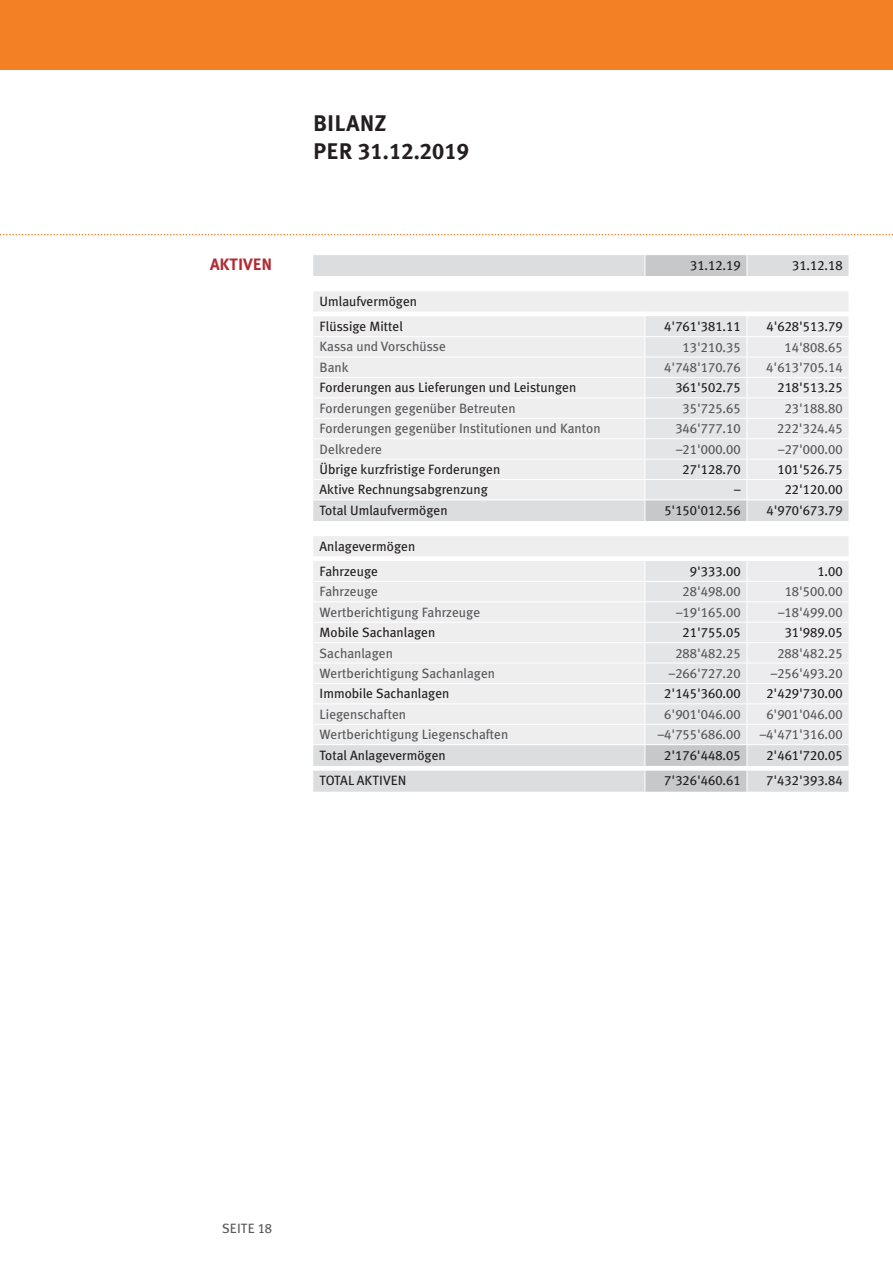
<style>
.page{position:relative;width:893px;height:1263px;background:#fff}
.page>*{position:absolute;margin:0;border:0;box-sizing:border-box;transform-origin:0 0}
.t1{font:22.65px "Meta Plus Bold Caps";letter-spacing:.01em;color:#231f20}
.t2{font:700 22.65px "Meta Plus";letter-spacing:.01em;color:#231f20}
.t3{font:700 16.5px "Meta Plus";letter-spacing:-.01em;color:#b32a33}
.t4{font:13.5px "Meta Plus Book Caps";color:#57585a}
.t5{font:13.5px/24.9px "Meta Plus";color:#231f20}
.t6{font:13.5px "Meta Plus";color:#57585a}
.t7{font:13.5px "Meta Plus Book Caps";color:#231f20}
.s1{font-family:"Meta Plus";font-weight:700}
</style>
<div class="page">
<div style="left:0;top:0;width:893px;height:70px;background:#f48026"></div>
<div style="left:313px;top:255px;width:332px;height:537px;background:#dcdddf"></div>
<div style="left:313px;top:276px;width:332px;height:15px;background:#fff"></div>
<div style="left:313px;top:291px;width:332px;height:21px;background:#eeeeef"></div>
<svg style="left:313px;top:312px;width:332px;height:458px;fill:#eeeeef"></svg>
<svg style="left:645px;top:255px;width:204px;height:537px"></svg>
<hr style="left:313px;top:336px;width:332px;height:1px;background:#fff">
<hr style="left:645px;top:336px;width:102px;height:1px;background:#fff">
<hr style="left:747px;top:336px;width:102px;height:1px;background:#fff">
<hr style="left:313px;top:357px;width:332px;height:1px;background:#fff">
<hr style="left:645px;top:357px;width:102px;height:1px;background:#fff">
<hr style="left:747px;top:357px;width:102px;height:1px;background:#fff">
<hr style="left:313px;top:377px;width:332px;height:1px;background:#fff">
<hr style="left:645px;top:377px;width:102px;height:1px;background:#fff">
<hr style="left:747px;top:377px;width:102px;height:1px;background:#fff">
<hr style="left:313px;top:398px;width:332px;height:1px;background:#fff">
<hr style="left:645px;top:398px;width:102px;height:1px;background:#fff">
<hr style="left:747px;top:398px;width:102px;height:1px;background:#fff">
<hr style="left:313px;top:418px;width:332px;height:1px;background:#fff">
<hr style="left:645px;top:418px;width:102px;height:1px;background:#fff">
<hr style="left:747px;top:418px;width:102px;height:1px;background:#fff">
<hr style="left:313px;top:438px;width:332px;height:1px;background:#fff">
<hr style="left:645px;top:438px;width:102px;height:1px;background:#fff">
<hr style="left:747px;top:438px;width:102px;height:1px;background:#fff">
<hr style="left:313px;top:459px;width:332px;height:1px;background:#fff">
<hr style="left:645px;top:459px;width:102px;height:1px;background:#fff">
<hr style="left:747px;top:459px;width:102px;height:1px;background:#fff">
<hr style="left:313px;top:479px;width:332px;height:1px;background:#fff">
<hr style="left:645px;top:479px;width:102px;height:1px;background:#fff">
<hr style="left:747px;top:479px;width:102px;height:1px;background:#fff">
<hr style="left:313px;top:500px;width:332px;height:1px;background:#fff">
<hr style="left:645px;top:500px;width:102px;height:1px;background:#fff">
<hr style="left:747px;top:500px;width:102px;height:1px;background:#fff">
<hr style="left:313px;top:581px;width:332px;height:1px;background:#fff">
<hr style="left:645px;top:581px;width:102px;height:1px;background:#fff">
<hr style="left:747px;top:581px;width:102px;height:1px;background:#fff">
<hr style="left:313px;top:601px;width:332px;height:1px;background:#fff">
<hr style="left:645px;top:601px;width:102px;height:1px;background:#fff">
<hr style="left:747px;top:601px;width:102px;height:1px;background:#fff">
<hr style="left:313px;top:622px;width:332px;height:1px;background:#fff">
<hr style="left:645px;top:622px;width:102px;height:1px;background:#fff">
<hr style="left:747px;top:622px;width:102px;height:1px;background:#fff">
<hr style="left:313px;top:642px;width:332px;height:1px;background:#fff">
<hr style="left:645px;top:642px;width:102px;height:1px;background:#fff">
<hr style="left:747px;top:642px;width:102px;height:1px;background:#fff">
<hr style="left:313px;top:663px;width:332px;height:1px;background:#fff">
<hr style="left:645px;top:663px;width:102px;height:1px;background:#fff">
<hr style="left:747px;top:663px;width:102px;height:1px;background:#fff">
<hr style="left:313px;top:683px;width:332px;height:1px;background:#fff">
<hr style="left:645px;top:683px;width:102px;height:1px;background:#fff">
<hr style="left:747px;top:683px;width:102px;height:1px;background:#fff">
<hr style="left:313px;top:704px;width:332px;height:1px;background:#fff">
<hr style="left:645px;top:704px;width:102px;height:1px;background:#fff">
<hr style="left:747px;top:704px;width:102px;height:1px;background:#fff">
<hr style="left:313px;top:724px;width:332px;height:1px;background:#fff">
<hr style="left:645px;top:724px;width:102px;height:1px;background:#fff">
<hr style="left:747px;top:724px;width:102px;height:1px;background:#fff">
<hr style="left:313px;top:744px;width:332px;height:1px;background:#fff">
<hr style="left:645px;top:744px;width:102px;height:1px;background:#fff">
<hr style="left:747px;top:744px;width:102px;height:1px;background:#fff">
<svg style="left:0;top:234px;width:893px;height:1px"></svg>
<p class="t3" style="left:210px;top:255px;width:63px">AKTIVEN</p>
<h1 class="t2" style="left:313px;top:111px;width:75px">BILANZ</h1>
<h1 class="t1" style="left:313px;top:138px;width:157px"><span class="s1">PER</span> 31.12.2019</h1>
<p class="t5" style="left:320px;top:289px;width:99px">Umlaufvermögen<br>Flüssige Mittel</p>
<p class="t7" style="left:690px;top:258px;width:52px">31.12.19</p>
<p class="t7" style="left:792px;top:258px;width:52px">31.12.18</p>
<p class="t7" style="left:664px;top:319px;width:78px">4'761'381.11</p>
<p class="t7" style="left:766px;top:319px;width:78px">4'628'513.79</p>
<p class="t6" style="left:320px;top:339px;width:128px">Kassa und Vorschüsse</p>
<p class="t4" style="left:683px;top:339px;width:59px">13'210.35</p>
<p class="t4" style="left:785px;top:339px;width:60px">14'808.65</p>
<p class="t6" style="left:320px;top:359px;width:30px">Bank</p>
<p class="t4" style="left:664px;top:359px;width:78px">4'748'170.76</p>
<p class="t4" style="left:766px;top:359px;width:78px">4'613'705.14</p>
<p class="t5" style="left:320px;top:375px;width:258px">Forderungen aus Lieferungen und Leistungen</p>
<p class="t7" style="left:675px;top:380px;width:67px">361'502.75</p>
<p class="t7" style="left:777px;top:380px;width:67px">218'513.25</p>
<p class="t6" style="left:320px;top:400px;width:197px">Forderungen gegenüber Betreuten</p>
<p class="t4" style="left:683px;top:400px;width:59px">35'725.65</p>
<p class="t4" style="left:785px;top:400px;width:59px">23'188.80</p>
<p class="t6" style="left:320px;top:421px;width:282px">Forderungen gegenüber Institutionen und Kanton</p>
<p class="t4" style="left:675px;top:421px;width:67px">346'777.10</p>
<p class="t4" style="left:777px;top:421px;width:67px">222'324.45</p>
<p class="t6" style="left:320px;top:441px;width:64px">Delkredere</p>
<p class="t4" style="left:676px;top:441px;width:66px">–21'000.00</p>
<p class="t4" style="left:778px;top:441px;width:66px">–27'000.00</p>
<p class="t5" style="left:320px;top:457px;width:182px">Übrige kurzfristige Forderungen</p>
<p class="t7" style="left:683px;top:461px;width:59px">27'128.70</p>
<p class="t7" style="left:777px;top:461px;width:67px">101'526.75</p>
<p class="t5" style="left:320px;top:477px;width:170px">Aktive Rechnungsabgrenzung</p>
<p class="t7" style="left:734px;top:482px;width:8px">–</p>
<p class="t7" style="left:785px;top:482px;width:59px">22'120.00</p>
<p class="t5" style="left:320px;top:497px;width:129px">Total Umlaufvermögen</p>
<p class="t7" style="left:664px;top:502px;width:78px">5'150'012.56</p>
<p class="t7" style="left:766px;top:502px;width:78px">4'970'673.79</p>
<p class="t5" style="left:320px;top:534px;width:97px">Anlagevermögen<br>Fahrzeuge</p>
<p class="t7" style="left:690px;top:563px;width:52px">9'333.00</p>
<p class="t7" style="left:817px;top:563px;width:27px">1.00</p>
<p class="t6" style="left:320px;top:584px;width:60px">Fahrzeuge</p>
<p class="t4" style="left:683px;top:584px;width:60px">28'498.00</p>
<p class="t4" style="left:785px;top:584px;width:59px">18'500.00</p>
<p class="t6" style="left:320px;top:604px;width:162px">Wertberichtigung Fahrzeuge</p>
<p class="t4" style="left:676px;top:604px;width:66px">–19'165.00</p>
<p class="t4" style="left:778px;top:604px;width:66px">–18'499.00</p>
<p class="t5" style="left:320px;top:620px;width:117px">Mobile Sachanlagen</p>
<p class="t7" style="left:683px;top:625px;width:59px">21'755.05</p>
<p class="t7" style="left:785px;top:625px;width:59px">31'989.05</p>
<p class="t6" style="left:320px;top:645px;width:75px">Sachanlagen</p>
<p class="t4" style="left:675px;top:645px;width:67px">288'482.25</p>
<p class="t4" style="left:777px;top:645px;width:67px">288'482.25</p>
<p class="t6" style="left:320px;top:665px;width:177px">Wertberichtigung Sachanlagen</p>
<p class="t4" style="left:669px;top:665px;width:73px">–266'727.20</p>
<p class="t4" style="left:771px;top:665px;width:73px">–256'493.20</p>
<p class="t5" style="left:320px;top:681px;width:131px">Immobile Sachanlagen</p>
<p class="t7" style="left:664px;top:686px;width:78px">2'145'360.00</p>
<p class="t7" style="left:766px;top:686px;width:78px">2'429'730.00</p>
<p class="t6" style="left:320px;top:706px;width:88px">Liegenschaften</p>
<p class="t4" style="left:664px;top:706px;width:78px">6'901'046.00</p>
<p class="t4" style="left:766px;top:706px;width:78px">6'901'046.00</p>
<p class="t6" style="left:320px;top:727px;width:190px">Wertberichtigung Liegenschaften</p>
<p class="t4" style="left:658px;top:727px;width:84px">–4'755'686.00</p>
<p class="t4" style="left:760px;top:727px;width:84px">–4'471'316.00</p>
<p class="t5" style="left:320px;top:742px;width:128px">Total Anlagevermögen</p>
<p class="t7" style="left:664px;top:747px;width:78px">2'176'448.05</p>
<p class="t7" style="left:766px;top:747px;width:78px">2'461'720.05</p>
<p class="t5" style="left:320px;top:768px;width:88px">TOTAL AKTIVEN</p>
<p class="t7" style="left:664px;top:773px;width:78px">7'326'460.61</p>
<p class="t7" style="left:766px;top:773px;width:78px">7'432'393.84</p>
<p class="t4" style="left:222px;top:1220px;width:52px">SEITE 18</p>
</div>
